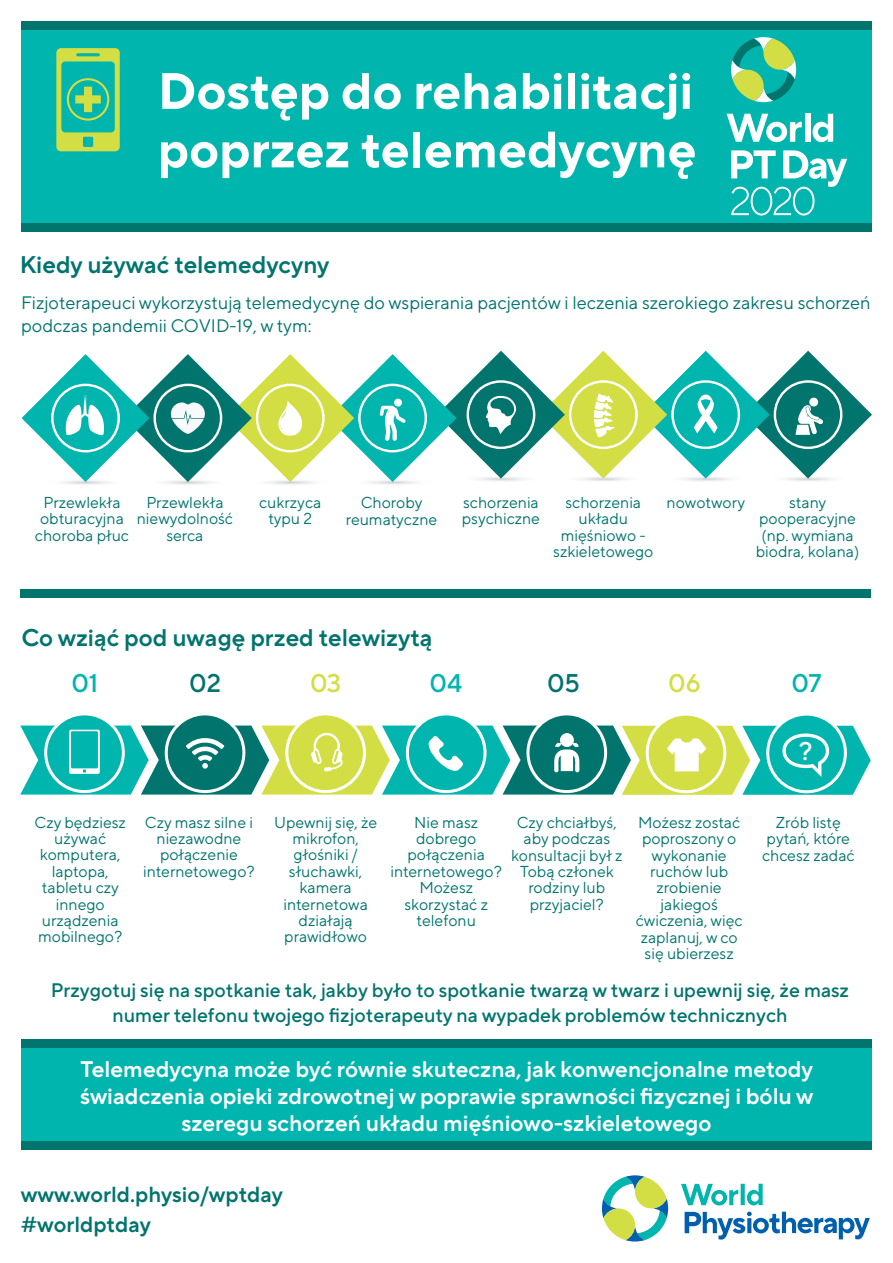
<style>
.page{position:relative;width:893px;height:1263px;background:#fff}
.page>*{position:absolute;margin:0;border:0;box-sizing:border-box;transform-origin:0 0}
.t1{font:700 51px/58.5px "TT Norms Pro";color:#fff}
.t2{font:500 25.5px "TT Norms Pro";color:#00b5ae}
.t3{font:500 25.5px "TT Norms Pro";color:#00746d}
.t4{font:500 25.5px "TT Norms Pro";color:#d2de43}
.t5{font:500 25.5px "TT Norms Pro";color:#fff}
.t6{font:600 24px "TT Norms Pro";color:#00746d}
.t7{font:600 22.5px/27px "TT Norms Pro";color:#fff;text-align:center}
.t8{font:600 21.75px/29.8px "TT Norms Pro";color:#00746d}
.t9{font:500 19.5px/25.2px "TT Norms Pro";color:#00746d;text-align:center}
.t10{font:18px/22.5px "TT Norms Pro";color:#00746d}
.t11{font:15.75px/16.4px "TT Norms Pro";color:#00746d;text-align:center}
</style>
<div class="page">
<div style="left:21px;top:23px;width:851px;height:200px;background:#00b5ae"></div>
<div style="left:21px;top:1046px;width:851px;height:98px;background:#00b5ae"></div>
<svg style="left:681px;top:1184px;width:57px;height:21px"></svg>
<svg style="left:741px;top:1184px;width:4px;height:21px"></svg>
<svg style="left:747px;top:1184px;width:16px;height:21px"></svg>
<svg style="left:685px;top:1211px;width:185px;height:28px"></svg>
<svg style="left:602px;top:1175px;width:66px;height:66px"></svg>
<div style="left:21px;top:1039px;width:851px;height:9px;background:#00746d"></div>
<div style="left:21px;top:223px;width:851px;height:9px;background:#00746d"></div>
<div style="left:21px;top:21px;width:851px;height:9px;background:#00746d"></div>
<svg style="left:731px;top:37px;width:65px;height:65px"></svg>
<svg style="left:727px;top:114px;width:75px;height:28px"></svg>
<div style="left:805px;top:114px;width:5px;height:28px;background:#fff"></div>
<svg style="left:812px;top:114px;width:21px;height:28px"></svg>
<svg style="left:731px;top:150px;width:116px;height:66px"></svg>
<svg style="left:56px;top:48px;width:64px;height:103px"></svg>
<div style="left:67px;top:78px;width:42px;height:43px;border:2px solid #d2de43;border-radius:50%"></div>
<div style="left:21px;top:1141px;width:851px;height:9px;background:#00746d"></div>
<svg style="left:45px;top:478px;width:81px;height:8px"></svg>
<svg style="left:147px;top:478px;width:82px;height:8px"></svg>
<svg style="left:250px;top:478px;width:81px;height:8px"></svg>
<svg style="left:352px;top:478px;width:81px;height:8px"></svg>
<svg style="left:22px;top:351px;width:850px;height:131px"></svg>
<div style="left:21px;top:589px;width:850px;height:9px;background:#00746d"></div>
<div style="left:47px;top:715px;width:75px;height:75px;background:#00b5ae;border-radius:50%"></div>
<div style="left:168px;top:715px;width:74px;height:75px;background:#00746d;border-radius:50%"></div>
<div style="left:288px;top:715px;width:75px;height:75px;background:#d2de43;border-radius:50%"></div>
<div style="left:409px;top:715px;width:74px;height:75px;background:#00b5ae;border-radius:50%"></div>
<div style="left:529px;top:715px;width:75px;height:75px;background:#00746d;border-radius:50%"></div>
<svg style="left:646px;top:713px;width:80px;height:80px"></svg>
<div style="left:649px;top:716px;width:74px;height:74px;background:#d2de43;border-radius:50%"></div>
<svg style="left:766px;top:713px;width:81px;height:80px"></svg>
<div style="left:769px;top:716px;width:75px;height:74px;background:#00b5ae;border-radius:50%"></div>
<svg style="left:20px;top:725px;width:851px;height:70px"></svg>
<h1 class="t1" style="left:158px;top:58px;width:540px">Dostęp do rehabilitacji poprzez telemedycynę</h1>
<h3 class="t6" style="left:20px;top:247px;width:311px">Kiedy używać telemedycyny</h3>
<p class="t10" style="left:21px;top:290px;width:851px">Fizjoterapeuci wykorzystują telemedycynę do wspierania pacjentów i leczenia szerokiego zakresu schorzeń podczas pandemii COVID-19, w tym:</p>
<p class="t11" style="left:35px;top:493px;width:96px">Przewlekła obturacyjna choroba płuc</p>
<p class="t11" style="left:137px;top:493px;width:98px">Przewlekła niewydolność serca</p>
<p class="t11" style="left:259px;top:493px;width:64px">cukrzyca typu 2</p>
<p class="t11" style="left:463px;top:493px;width:77px">schorzenia</p>
<p class="t11" style="left:667px;top:493px;width:80px">nowotwory</p>
<p class="t11" style="left:553px;top:493px;width:102px">schorzenia układu mięśniowo - szkieletowego</p>
<p class="t11" style="left:346px;top:493px;width:93px">Choroby reumatyczne</p>
<p class="t11" style="left:756px;top:493px;width:105px">stany pooperacyjne (np. wymiana biodra, kolana)</p>
<p class="t11" style="left:462px;top:509px;width:80px">psychiczne</p>
<h3 class="t6" style="left:22px;top:620px;width:412px">Co wziąć pod uwagę przed telewizytą</h3>
<h2 class="t2" style="left:71px;top:665px;width:29px">01</h2>
<h2 class="t3" style="left:189px;top:665px;width:33px">02</h2>
<h2 class="t4" style="left:310px;top:665px;width:33px">03</h2>
<h2 class="t2" style="left:429px;top:665px;width:34px">04</h2>
<h2 class="t3" style="left:547px;top:665px;width:34px">05</h2>
<h2 class="t4" style="left:668px;top:665px;width:34px">06</h2>
<h2 class="t2" style="left:791px;top:665px;width:32px">07</h2>
<h2 class="t5" style="left:799px;top:732px;width:15px">?</h2>
<p class="t11" style="left:35px;top:813px;width:93px">Czy będziesz używać komputera, laptopa, tabletu czy innego urządzenia mobilnego?</p>
<p class="t11" style="left:143px;top:813px;width:113px">Czy masz silne i niezawodne połączenie internetowego?</p>
<p class="t11" style="left:274px;top:813px;width:105px">Upewnij się, że mikrofon, głośniki / słuchawki, kamera internetowa działają prawidłowo</p>
<p class="t11" style="left:511px;top:813px;width:113px">Czy chciałbyś, aby podczas konsultacji był z<br>Tobą członek rodziny lub przyjaciel?</p>
<p class="t11" style="left:390px;top:813px;width:113px">Nie masz dobrego połączenia internetowego?<br>Możesz skorzystać z telefonu</p>
<p class="t11" style="left:636px;top:813px;width:108px">Możesz zostać poproszony o wykonanie ruchów lub zrobienie jakiegoś ćwiczenia, więc zaplanuj, w co się ubierzesz</p>
<p class="t11" style="left:762px;top:813px;width:94px">Zrób listę pytań, które chcesz zadać</p>
<p class="t9" style="left:51px;top:976px;width:800px">Przygotuj się na spotkanie tak, jakby było to spotkanie twarzą w twarz i upewnij się, że masz numer telefonu twojego fizjoterapeuty na wypadek problemów technicznych</p>
<h3 class="t7" style="left:80px;top:1053px;width:735px">Telemedycyna może być równie skuteczna, jak konwencjonalne metody świadczenia opieki zdrowotnej w poprawie sprawności fizycznej i bólu w szeregu schorzeń układu mięśniowo-szkieletowego</h3>
<h3 class="t8" style="left:21px;top:1178px;width:264px">www.world.physio/wptday #worldptday</h3>
</div>
